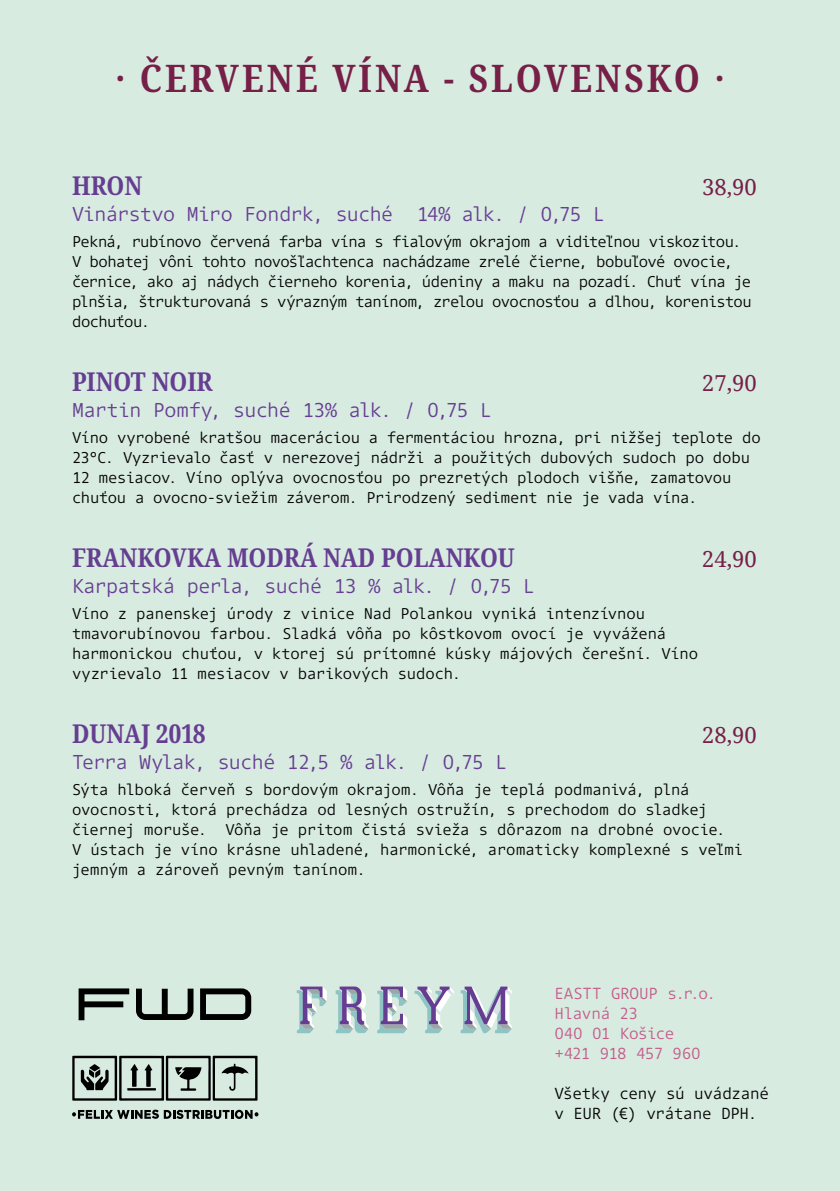
<style>
.page{position:relative;width:840px;height:1191px;background:#fff}
.page>*{position:absolute;margin:0;border:0;box-sizing:border-box;transform-origin:0 0}
.t1{font:700 38px "Noto Serif Condensed";letter-spacing:.08em;color:#761f47}
.t2{font:700 26px "Noto Serif Condensed";color:#663e91}
.t3{font:22px "Noto Serif";color:#761f47}
.t4{font:20px "Dico Typewriter";letter-spacing:-.035em;color:#663e91}
.t5{font:16px/20px "Dico Typewriter";letter-spacing:-.03em;color:#c45b8a}
.t6{font:16px/20px "Dico Typewriter";letter-spacing:-.02em;color:#000}
.t7{font:15.6px/20px "Dico Typewriter";letter-spacing:-.03em;color:#000}
.t8{font:15.6px/20px "Dico Typewriter";letter-spacing:-.05em;color:#000}
</style>
<div class="page">
<div style="left:0;top:0;width:839px;height:1191px;background:#d8ebe1"></div>
<svg style="left:296px;top:986px;width:30px;height:47px"></svg>
<svg style="left:335px;top:986px;width:33px;height:47px"></svg>
<svg style="left:377px;top:986px;width:30px;height:47px"></svg>
<svg style="left:414px;top:986px;width:39px;height:47px"></svg>
<svg style="left:460px;top:986px;width:51px;height:47px"></svg>
<svg style="left:72px;top:1055px;width:185px;height:45px"></svg>
<svg style="left:136px;top:988px;width:57px;height:32px"></svg>
<svg style="left:200px;top:988px;width:51px;height:32px"></svg>
<svg style="left:79px;top:988px;width:50px;height:32px"></svg>
<svg style="left:72px;top:1109px;width:186px;height:10px"></svg>
<h1 class="t1" style="left:115px;top:52px;width:610px">· ČERVENÉ VÍNA - SLOVENSKO ·</h1>
<h2 class="t2" style="left:72px;top:167px;width:72px">HRON</h2>
<h3 class="t3" style="left:701px;top:172px;width:56px">38,90</h3>
<p class="t4" style="left:72px;top:201px;width:534px">Vinárstvo Miro Fondrk, suché 14% alk. / 0,75 L</p>
<p class="t8" style="left:72px;top:231px;width:680px">Pekná, rubínovo červená farba vína s fialovým okrajom a viditeľnou viskozitou.<br>V bohatej vôni tohto novošľachtenca nachádzame zrelé čierne, bobuľové ovocie, černice, ako aj nádych čierneho korenia, údeniny a maku na pozadí. Chuť vína je plnšia, štrukturovaná s výrazným tanínom, zrelou ovocnosťou a dlhou, korenistou dochuťou.</p>
<h2 class="t2" style="left:72px;top:363px;width:142px">PINOT NOIR</h2>
<h3 class="t3" style="left:701px;top:368px;width:56px">27,90</h3>
<p class="t4" style="left:72px;top:397px;width:421px">Martin Pomfy, suché 13% alk. / 0,75 L</p>
<p class="t7" style="left:72px;top:427px;width:689px">Víno vyrobené kratšou maceráciou a fermentáciou hrozna, pri nižšej teplote do 23°C. Vyzrievalo časť v nerezovej nádrži a použitých dubových sudoch po dobu 12 mesiacov. Víno oplýva ovocnosťou po prezretých plodoch višňe, zamatovou chuťou a ovocno-sviežim záverom. Prirodzený sediment nie je vada vína.</p>
<h2 class="t2" style="left:72px;top:539px;width:444px">FRANKOVKA MODRÁ NAD POLANKOU</h2>
<h3 class="t3" style="left:701px;top:544px;width:56px">24,90</h3>
<p class="t4" style="left:72px;top:573px;width:464px">Karpatská perla, suché 13 % alk. / 0,75 L</p>
<p class="t7" style="left:72px;top:603px;width:627px">Víno z panenskej úrody z vinice Nad Polankou vyniká intenzívnou tmavorubínovou farbou. Sladká vôňa po kôstkovom ovocí je vyvážená harmonickou chuťou, v ktorej sú prítomné kúsky májových čerešní. Víno vyzrievalo 11 mesiacov v barikových sudoch.</p>
<h2 class="t2" style="left:72px;top:715px;width:135px">DUNAJ 2018</h2>
<h3 class="t3" style="left:701px;top:720px;width:56px">28,90</h3>
<p class="t4" style="left:72px;top:749px;width:436px">Terra Wylak, suché 12,5 % alk. / 0,75 L</p>
<p class="t7" style="left:72px;top:779px;width:672px">Sýta hlboká červeň s bordovým okrajom. Vôňa je teplá podmanivá, plná ovocnosti, ktorá prechádza od lesných ostružín, s prechodom do sladkej čiernej moruše. Vôňa je pritom čistá svieža s dôrazom na drobné ovocie.<br>V ústach je víno krásne uhladené, harmonické, aromaticky komplexné s veľmi jemným a zároveň pevným tanínom.</p>
<p class="t5" style="left:554px;top:983px;width:163px">EASTT GROUP s.r.o.<br>Hlavná 23<br>040 01 Košice<br>+421 918 457 960</p>
<p class="t6" style="left:554px;top:1083px;width:216px">Všetky ceny sú uvádzané v EUR (€) vrátane DPH.</p>
</div>
